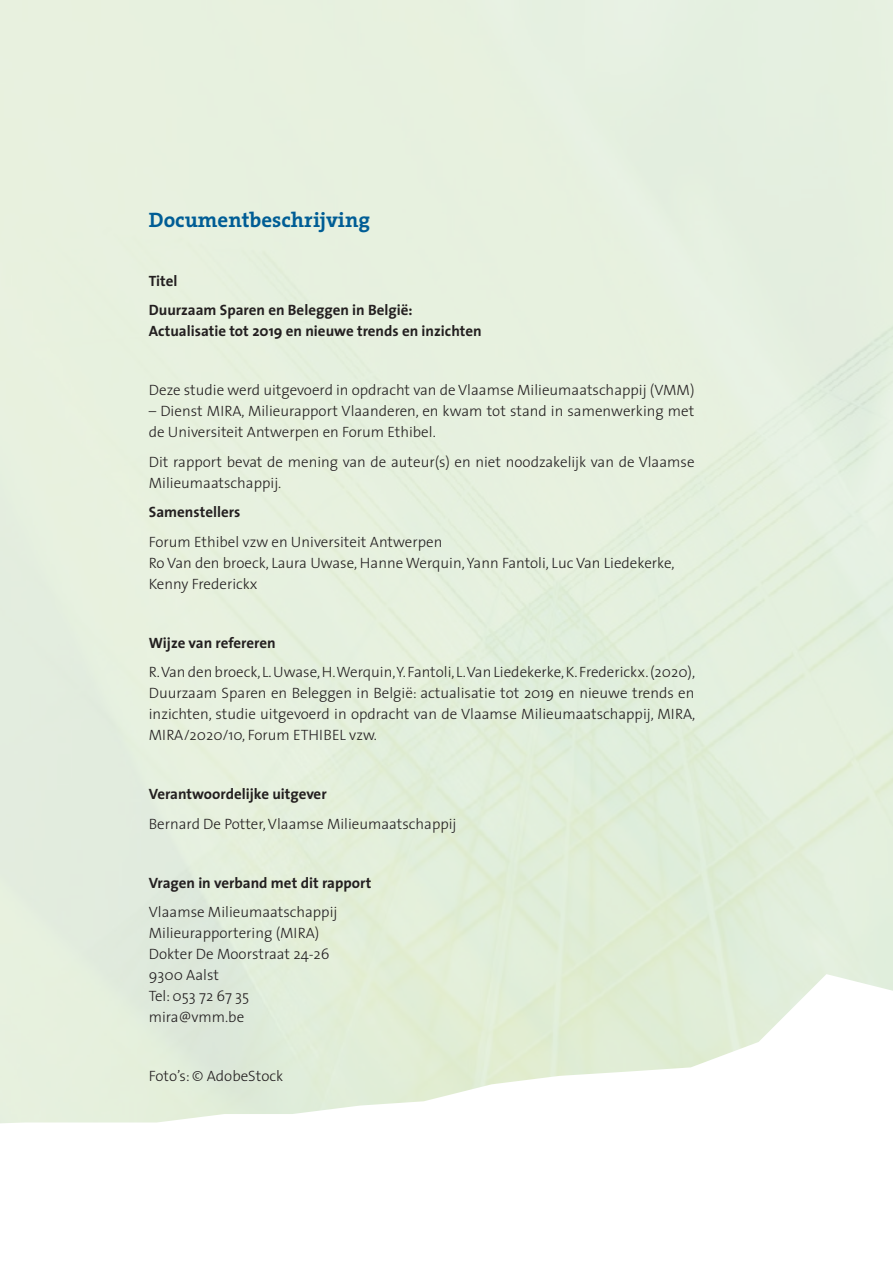
<style>
.page{position:relative;width:893px;height:1263px;background:#fff}
.page>*{position:absolute;margin:0;border:0;box-sizing:border-box;transform-origin:0 0}
.t1{font:700 21px "The Serif";color:#005d95}
.t2{font:300 15px/21px "The Sans";color:#231f20}
.t3{font:700 15px/29.5px "The Sans";color:#231f20}
</style>
<div class="page">
<svg style="left:0;top:974px;width:893px;height:150px;fill:#e3eedb"></svg>
<h1 class="t1" style="left:149px;top:202px;width:223px">Documentbeschrijving</h1>
<p class="t3" style="left:149px;top:265px;width:265px">Titel<br>Duurzaam Sparen en Beleggen in België:</p>
<p class="t3" style="left:149px;top:316px;width:334px">Actualisatie tot 2019 en nieuwe trends en inzichten</p>
<p class="t2" style="left:149px;top:379px;width:547px">Deze studie werd uitgevoerd in opdracht van de Vlaamse Milieumaatschappij (VMM)</p>
<p class="t2" style="left:149px;top:400px;width:547px">– Dienst MIRA, Milieurapport Vlaanderen, en kwam tot stand in samenwerking met de Universiteit Antwerpen en Forum Ethibel.</p>
<p class="t2" style="left:149px;top:451px;width:547px">Dit rapport bevat de mening van de auteur(s) en niet noodzakelijk van de Vlaamse<br>Milieumaatschappij.</p>
<p class="t3" style="left:149px;top:497px;width:93px">Samenstellers</p>
<p class="t2" style="left:149px;top:531px;width:527px">Forum Ethibel vzw en Universiteit Antwerpen<br>Ro Van den broeck, Laura Uwase, Hanne Werquin, Yann Fantoli, Luc Van Liedekerke,<br>Kenny Frederickx</p>
<p class="t3" style="left:149px;top:627px;width:128px">Wijze van refereren</p>
<p class="t2" style="left:149px;top:661px;width:548px;text-align:justify">R. Van den broeck, L. Uwase, H. Werquin, Y. Fantoli, L. Van Liedekerke, K. Frederickx. (2020), Duurzaam Sparen en Beleggen in België: actualisatie tot 2019 en nieuwe trends en inzichten, studie uitgevoerd in opdracht van de Vlaamse Milieumaatschappij, MIRA, MIRA/2020/10, Forum ETHIBEL vzw.</p>
<p class="t3" style="left:149px;top:779px;width:179px">Verantwoordelijke uitgever</p>
<p class="t2" style="left:149px;top:813px;width:309px">Bernard De Potter, Vlaamse Milieumaatschappij</p>
<p class="t3" style="left:149px;top:867px;width:224px">Vragen in verband met dit rapport</p>
<p class="t2" style="left:149px;top:901px;width:190px">Vlaamse Milieumaatschappij<br>Milieurapportering (MIRA)<br>Dokter De Moorstraat 24-26<br>9300 Aalst<br>Tel: 053 72 67 35 mira@vmm.be</p>
<p class="t2" style="left:149px;top:1065px;width:136px">Foto’s: © AdobeStock</p>
</div>
